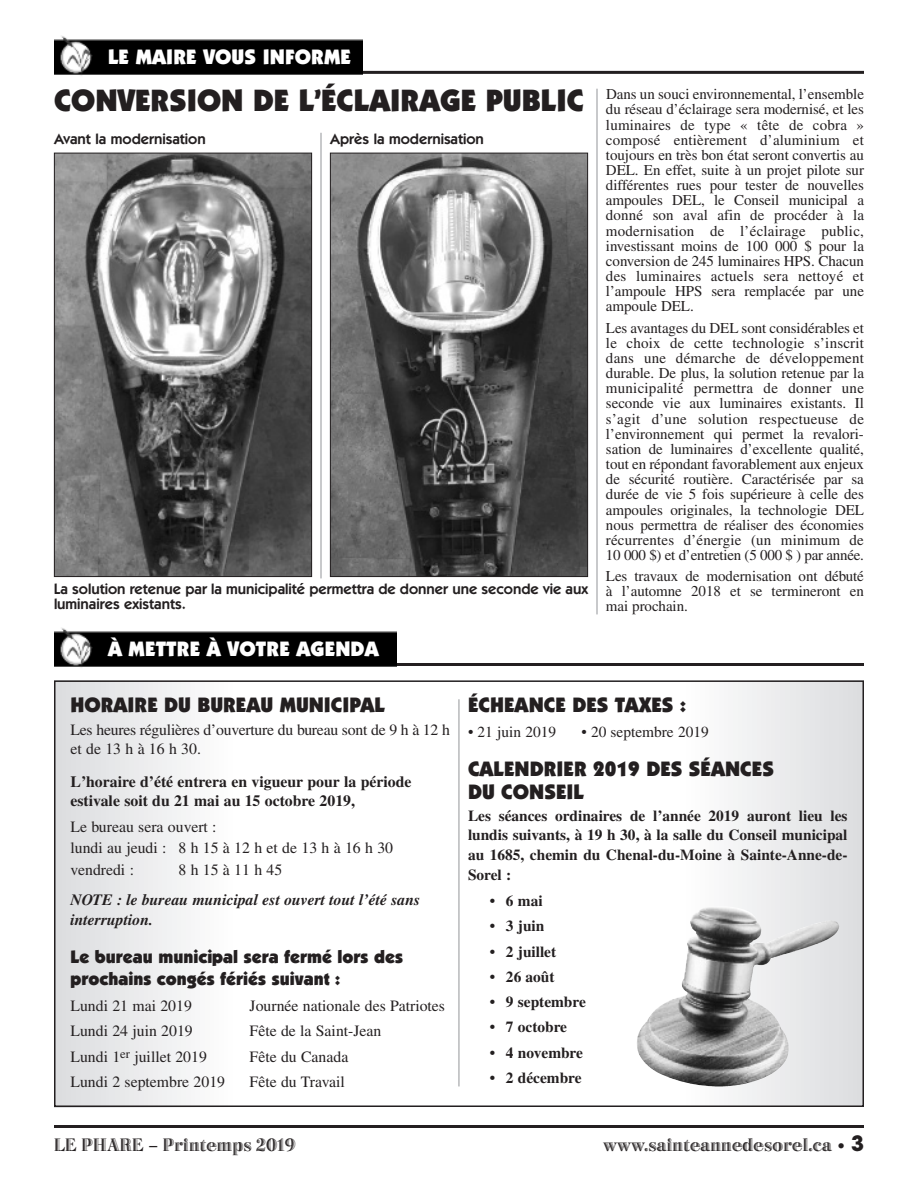
<style>
.page{position:relative;width:918px;height:1188px;background:#fff}
.page>*{position:absolute;margin:0;border:0;box-sizing:border-box;transform-origin:0 0}
.t1{font:900 31.05px "Itc Kabel";color:#231f20}
.t2{font:900 21px/23.7px "Itc Kabel";color:#231f20}
.t3{font:900 21px "Itc Kabel";letter-spacing:.005em;color:#fff}
.t4{font:18.75px "Bertie Plain";color:#231f20}
.t5{font:900 18px/21.8px "Itc Kabel";color:#231f20}
.t6{font:15.75px/21.8px "Times";color:#231f20}
.t7{font:700 15.75px/19.5px "Times";color:#231f20}
.t8{font:italic 700 15.75px/19.5px "Times";color:#231f20}
.t9{font:15.75px "Times";letter-spacing:.275em;color:#231f20}
.t10{font:700 15.3px/19.6px "Times";color:#231f20;text-align:justify}
.t11{font:15.3px "Times";color:#231f20}
.t12{font:15px/15.1px "Times";letter-spacing:-.005em;color:#231f20;text-align:justify}
.t13{font:600 15px/15px "Itc Kabel";color:#231f20}
.s1{font-family:"Frutiger";font-size:15px}
.s2{font-family:"Avant Garde";font-weight:700;font-size:21px}
</style>
<div class="page">
<hr style="left:54px;top:1125px;width:810px;height:3px;background:#231f20">
<hr style="left:54px;top:71px;width:810px;height:3px;background:#231f20">
<img style="left:54px;top:36px;width:308px;height:40px">
<hr style="left:597px;top:89px;width:1px;height:525px;background:#939598">
<hr style="left:321px;top:133px;width:1px;height:445px;background:#939598">
<img style="left:684px;top:683px;width:177px;height:421px">
<hr style="left:54px;top:663px;width:810px;height:3px;background:#231f20">
<img style="left:54px;top:628px;width:343px;height:40px">
<div style="left:54px;top:680px;width:810px;height:427px;border:2px solid #231f20"></div>
<hr style="left:459px;top:699px;width:1px;height:387px;background:#939598">
<img style="left:56px;top:155px;width:254px;height:420px">
<div style="left:54px;top:153px;width:258px;height:424px;border:1px solid #231f20"></div>
<img style="left:332px;top:155px;width:254px;height:420px">
<div style="left:330px;top:153px;width:258px;height:424px;border:1px solid #231f20"></div>
<img style="left:637px;top:918px;width:60px;height:128px">
<h2 class="t3" style="left:108px;top:49px;width:244px">LE MAIRE VOUS INFORME</h2>
<h1 class="t1" style="left:54px;top:89px;width:531px">CONVERSION DE L’ÉCLAIRAGE PUBLIC</h1>
<p class="t13" style="left:54px;top:133px;width:153px">Avant la modernisation</p>
<p class="t13" style="left:330px;top:133px;width:155px">Après la modernisation</p>
<p class="t13" style="left:54px;top:583px;width:535px">La solution retenue par la municipalité permettra de donner une seconde vie aux luminaires existants.</p>
<h2 class="t3" style="left:108px;top:641px;width:272px">À METTRE À VOTRE AGENDA</h2>
<p class="t12" style="left:606px;top:88px;width:260px">Dans un souci environnemental, l’ensemble du réseau d’éclairage sera modernisé, et les luminaires de type « tête de cobra » composé entièrement d’aluminium et toujours en très bon état seront convertis au DEL. En effet, suite à un projet pilote sur différentes rues pour tester de nouvelles ampoules DEL, le Conseil municipal a donné son aval afin de procéder à la modernisation de l’éclairage public, investissant moins de 100 000 $ pour la conversion de 245 luminaires HPS. Chacun des luminaires actuels sera nettoyé et l’ampoule HPS sera remplacée par une ampoule DEL.</p>
<p class="t12" style="left:606px;top:322px;width:260px">Les avantages du DEL sont considérables et le choix de cette technologie s’inscrit dans une démarche de développement durable. De plus, la solution retenue par la municipalité permettra de donner une seconde vie aux luminaires existants. Il s’agit d’une solution respectueuse de l’environnement qui permet la revalori&shy;sation de luminaires d’excellente qualité, tout en répondant favorablement aux enjeux de sécurité routière. Caractérisée par sa durée de vie 5 fois supérieure à celle des ampoules originales, la technologie DEL nous permettra de réaliser des économies récurrentes d’énergie (un minimum de 10 000 $) et d’entretien (5 000 $ ) par année.</p>
<p class="t12" style="left:606px;top:570px;width:259px">Les travaux de modernisation ont débuté à l’automne 2018 et se termineront en mai prochain.</p>
<h2 class="t2" style="left:70px;top:695px;width:316px">HORAIRE DU BUREAU MUNICIPAL</h2>
<p class="t6" style="left:70px;top:721px;width:381px;line-height:19.5px">Les heures régulières d’ouverture du bureau sont de 9 h à 12 h etde13hà16h30.</p>
<p class="t7" style="left:71px;top:773px;width:342px">L’horaire d’été entrera en vigueur pour la période estivale soit du 21 mai au 15 octobre 2019,</p>
<p class="t6" style="left:71px;top:817px;width:324px">Le bureau sera ouvert :<br>lundiaujeudi: 8h15à12hetde13hà16h30 vendredi :</p>
<p class="t9" style="left:179px;top:864px;width:105px">8h15à11h45</p>
<p class="t8" style="left:71px;top:892px;width:351px">NOTE : le bureau municipal est ouvert tout l’été sans interruption.</p>
<p class="t5" style="left:70px;top:947px;width:334px">Le bureau municipal sera fermé lors des prochains congés fériés suivant :</p>
<p class="t6" style="left:70px;top:996px;width:123px">Lundi 21 mai 2019</p>
<p class="t6" style="left:250px;top:996px;width:197px">Journée nationale des Patriotes</p>
<p class="t6" style="left:71px;top:1022px;width:124px">Lundi 24 juin 2019</p>
<p class="t6" style="left:250px;top:1022px;width:133px">Fête de la Saint-Jean</p>
<p class="t6" style="left:71px;top:1047px;width:138px">Lundi 1<sup>er</sup> juillet 2019</p>
<p class="t6" style="left:250px;top:1047px;width:100px">Fête du Canada</p>
<p class="t6" style="left:71px;top:1073px;width:156px">Lundi 2 septembre 2019</p>
<p class="t6" style="left:250px;top:1073px;width:97px">Fête du Travail</p>
<h2 class="t2" style="left:468px;top:695px;width:219px">ÉCHEANCE DES TAXES :</h2>
<p class="t11" style="left:468px;top:727px;width:90px">• 21 juin 2019</p>
<p class="t11" style="left:581px;top:727px;width:129px">• 20 septembre 2019</p>
<h2 class="t2" style="left:468px;top:758px;width:308px">CALENDRIER 2019 DES SÉANCES<br>DU CONSEIL</h2>
<p class="t10" style="left:468px;top:807px;width:381px">Les séances ordinaires de l’année 2019 auront lieu les lundis suivants, à 19 h 30, à la salle du Conseil municipal au 1685, chemin du Chenal-du-Moine à Sainte-Anne-de-Sorel :</p>
<p class="t10" style="left:490px;top:893px;width:54px">• 6 mai</p>
<p class="t10" style="left:490px;top:918px;width:56px">• 3 juin</p>
<p class="t10" style="left:490px;top:943px;width:68px">• 2 juillet</p>
<p class="t10" style="left:490px;top:968px;width:66px">• 26 août</p>
<p class="t10" style="left:490px;top:994px;width:98px">• 9 septembre</p>
<p class="t10" style="left:490px;top:1019px;width:79px">• 7 octobre</p>
<p class="t10" style="left:490px;top:1044px;width:95px">• 4 novembre</p>
<p class="t10" style="left:490px;top:1070px;width:93px">• 2 décembre</p>
<p class="t4" style="left:54px;top:1139px;width:244px">LE PHARE – Printemps 2019</p>
<p class="t4" style="left:603px;top:1139px;width:262px">www.sainteannedesorel.ca <span class="s1">•</span> <span class="s2">3</span></p>
</div>
